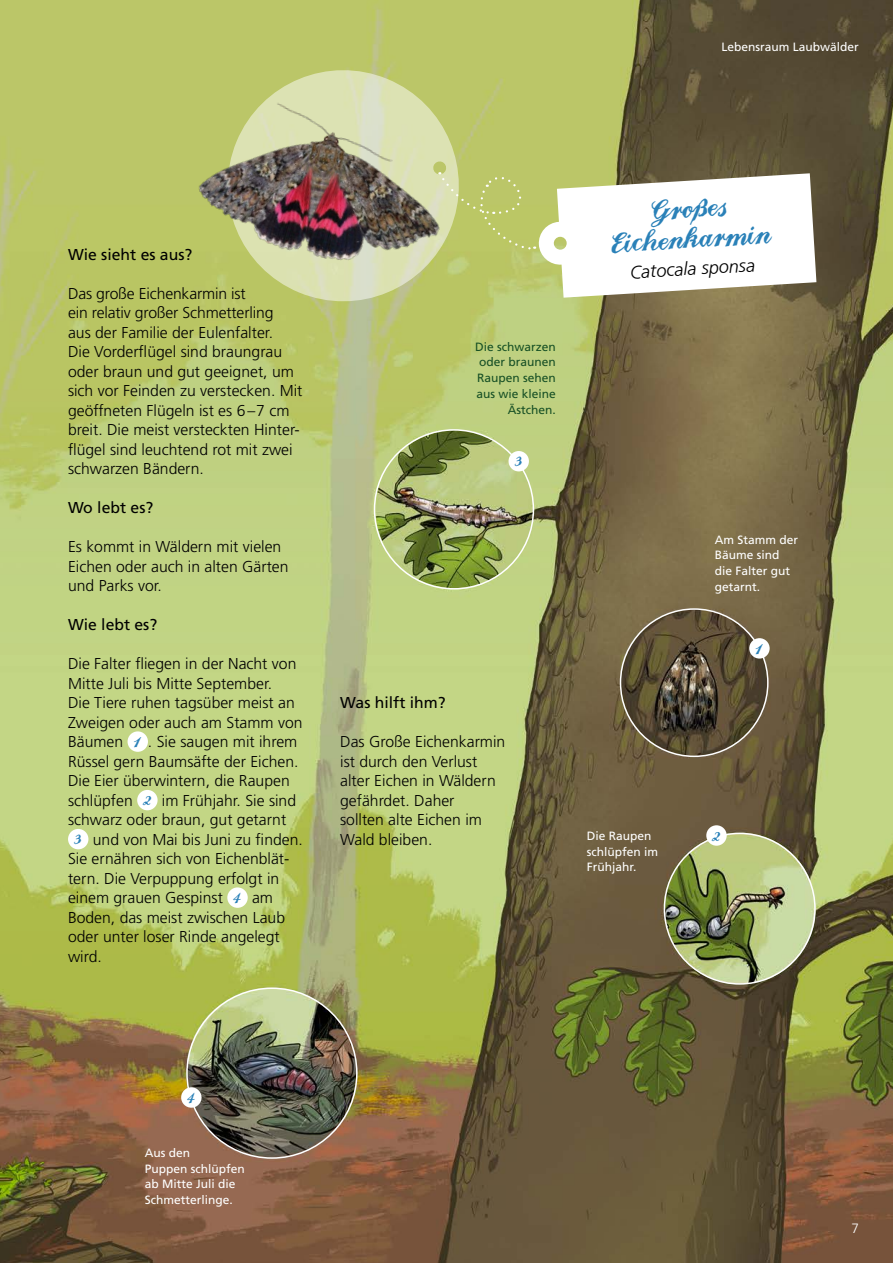
<style>
.page{position:relative;width:893px;height:1263px;background:#fff}
.page>*{position:absolute;margin:0;border:0;box-sizing:border-box;transform-origin:0 0}
.t1{font:30.3px/30.5px "Landliebe";color:#2a81b8;text-align:center}
.t2{font:italic 300 18.15px "Frutiger LT Std";color:#000}
.t3{font:16.2px "Landliebe";color:#2a81b8}
.t4{font:300 15.75px/19.5px "Frutiger LT Std";color:#000}
.t5{font:15.75px "Frutiger LT Std";color:#000}
.t6{font:300 13.5px "Frutiger LT Std";color:#fff}
.t7{font:12px/15.8px "Frutiger LT Std";color:#fff}
.t8{font:12px/15.8px "Frutiger LT Std";color:#175025;text-align:right}
.s1{font-family:"Landliebe";font-weight:400;font-size:16.2px;color:#2a81b8}
</style>
<div class="page">
<img style="left:0;top:0;width:893px;height:1263px">
<svg style="left:212px;top:55px;width:262px;height:262px;background:#bec872"></svg>
<svg style="left:439px;top:163px;width:377px;height:135px"></svg>
<img style="left:180px;top:84px;width:283px;height:206px">
<div style="left:128px;top:731px;width:20px;height:21px;background:#fff;border-radius:50%"></div>
<div style="left:137px;top:790px;width:21px;height:20px;background:#fff;border-radius:50%"></div>
<div style="left:68px;top:829px;width:20px;height:20px;background:#fff;border-radius:50%"></div>
<div style="left:227px;top:887px;width:21px;height:21px;background:#fff;border-radius:50%"></div>
<div style="left:706px;top:825px;width:21px;height:21px;background:#fff;border-radius:50%"></div>
<div style="left:508px;top:451px;width:21px;height:20px;background:#fff;border-radius:50%"></div>
<div style="left:181px;top:1087px;width:21px;height:21px;background:#fff;border-radius:50%"></div>
<div style="left:749px;top:638px;width:21px;height:20px;background:#fff;border-radius:50%"></div>
<p class="t7" style="left:722px;top:39px;width:139px">Lebensraum Laubwälder</p>
<p class="t5" style="left:68px;top:245px;width:126px">Wie sieht es aus?</p>
<p class="t4" style="left:68px;top:284px;width:236px">Das große Eichenkarmin ist<br>ein relativ großer Schmetterling<br>aus der Familie der Eulenfalter.<br>Die Vorderflügel sind braungrau oder braun und gut geeignet, um sich vor Feinden zu verstecken. Mit geöffneten Flügeln ist es 6–7 cm breit. Die meist versteckten Hinter&shy;flügel sind leuchtend rot mit zwei schwarzen Bändern.</p>
<p class="t5" style="left:68px;top:498px;width:87px">Wo lebt es?</p>
<p class="t4" style="left:68px;top:537px;width:222px">Es kommt in Wäldern mit vielen<br>Eichen oder auch in alten Gärten und Parks vor.</p>
<p class="t5" style="left:68px;top:615px;width:91px">Wie lebt es?</p>
<p class="t4" style="left:68px;top:654px;width:230px">Die Falter fliegen in der Nacht von</p>
<p class="t4" style="left:68px;top:674px;width:206px">Mitte Juli bis Mitte September.</p>
<p class="t4" style="left:68px;top:693px;width:228px">Die Tiere ruhen tagsüber meist an</p>
<p class="t4" style="left:68px;top:713px;width:236px">Zweigen oder auch am Stamm von</p>
<p class="t4" style="left:68px;top:732px;width:231px">Bäumen <span class="s1">1</span> . Sie saugen mit ihrem</p>
<p class="t4" style="left:68px;top:752px;width:232px">Rüssel gern Baumsäfte der Eichen.</p>
<p class="t4" style="left:68px;top:771px;width:223px">Die Eier überwintern, die Raupen</p>
<p class="t4" style="left:68px;top:791px;width:230px">schlüpfen <span class="s1">2</span> im Frühjahr. Sie sind</p>
<p class="t4" style="left:68px;top:810px;width:220px">schwarz oder braun, gut getarnt</p>
<p class="t4" style="left:74px;top:830px;width:231px"><span class="s1">3</span> und von Mai bis Juni zu finden.</p>
<p class="t4" style="left:68px;top:849px;width:223px">Sie ernähren sich von Eichenblät-</p>
<p class="t4" style="left:68px;top:869px;width:213px">tern. Die Verpuppung erfolgt in</p>
<p class="t4" style="left:68px;top:888px;width:207px">einem grauen Gespinst <span class="s1">4</span> am</p>
<p class="t4" style="left:68px;top:908px;width:219px">Boden, das meist zwischen Laub</p>
<p class="t4" style="left:68px;top:927px;width:213px">oder unter loser Rinde angelegt</p>
<p class="t4" style="left:68px;top:947px;width:35px">wird.</p>
<p class="t8" style="left:475px;top:339px;width:82px">Die schwarzen oder braunen<br>Raupen sehen aus wie kleine<br>Ästchen.</p>
<p class="t3" style="left:514px;top:454px;width:10px">3</p>
<p class="t5" style="left:340px;top:693px;width:107px">Was hilft ihm?</p>
<p class="t4" style="left:340px;top:732px;width:167px">Das Große Eichenkarmin ist durch den Verlust alter Eichen in Wäldern gefährdet. Daher<br>sollten alte Eichen im<br>Wald bleiben.</p>
<h1 class="t1" style="left:609px;top:200px;width:161px;rotate:-3deg">Großes<br>Eichenkarmin</h1>
<p class="t2" style="left:629px;top:263px;width:127px;rotate:-4deg">Catocala sponsa</p>
<p class="t7" style="left:715px;top:532px;width:85px">Am Stamm der<br>Bäume sind die Falter gut getarnt.</p>
<p class="t3" style="left:755px;top:642px;width:10px">1</p>
<p class="t7" style="left:587px;top:828px;width:73px">Die Raupen schlüpfen im<br>Frühjahr.</p>
<p class="t3" style="left:712px;top:829px;width:10px">2</p>
<p class="t3" style="left:187px;top:1091px;width:10px">4</p>
<p class="t7" style="left:145px;top:1145px;width:102px">Aus den<br>Puppen schlüpfen ab Mitte Juli die<br>Schmetterlinge.</p>
<p class="t6" style="left:851px;top:1221px;width:9px">7</p>
</div>
